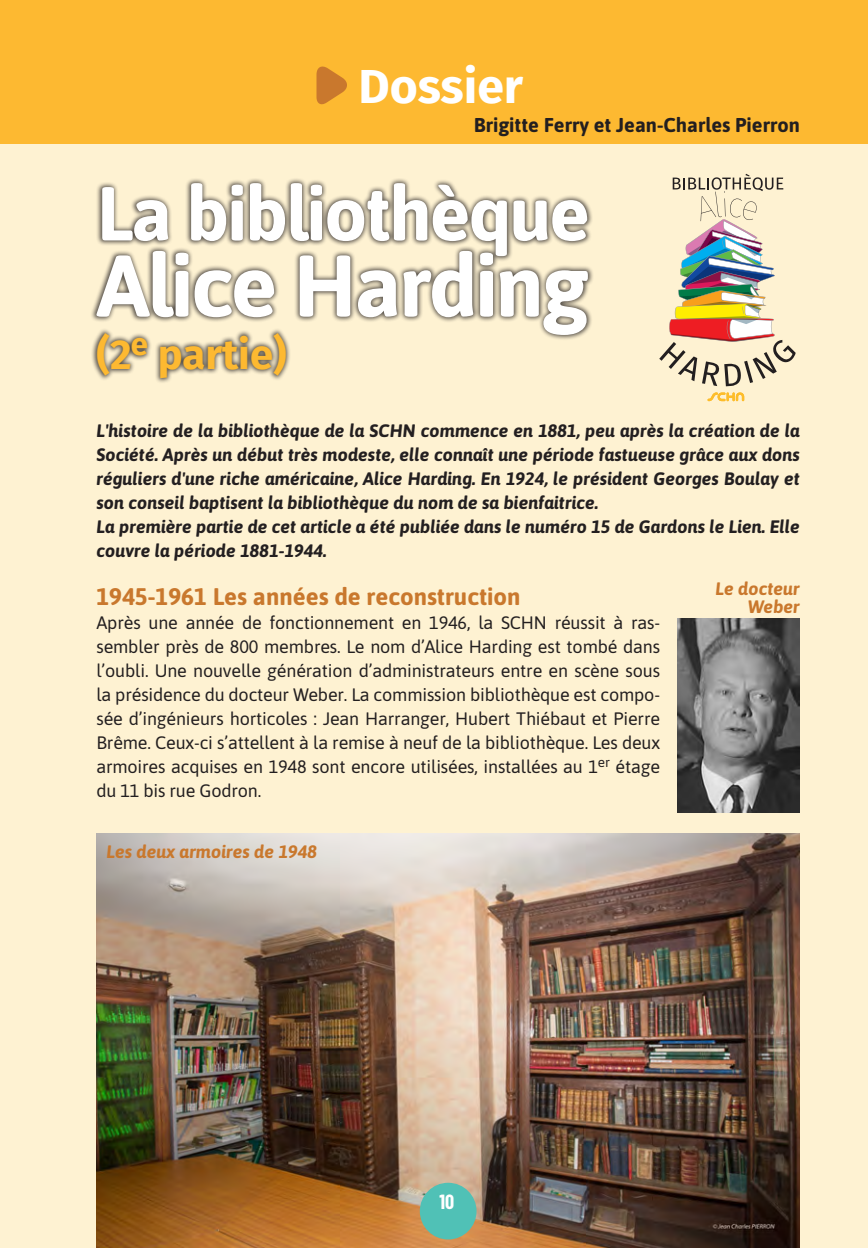
<style>
.page{position:relative;width:868px;height:1248px;background:#fff}
.page>*{position:absolute;margin:0;border:0;box-sizing:border-box;transform-origin:0 0}
.t1{font:700 87px "Asap";letter-spacing:-.03em;color:#fff}
.t2{font:700 76px "Asap";letter-spacing:-.03em;color:#fff}
.t3{font:700 48px "Fira Sans";color:#fff}
.t4{font:700 41.8px "Fira Sans";color:#fdb931}
.t5{font:700 24px "Asap";color:#c9782d}
.t6{font:700 20px "Asap";color:#231f20}
.t7{font:700 20px "Barlow Condensed";color:#fff}
.t8{font:18px/24px "Asap";letter-spacing:-.01em;color:#231f20;text-align:justify}
.t9{font:italic 700 18px/24px "Asap";color:#231f20}
.t10{font:italic 700 18px/18px "Asap";color:#c9782d;text-align:right}
</style>
<div class="page">
<div style="left:0;top:0;width:867px;height:1247px;background:#fef2d2"></div>
<div style="left:0;top:0;width:867px;height:144px;background:#fdb931"></div>
<svg style="left:316px;top:66px;width:31px;height:39px"></svg>
<div style="left:90px;top:177px;width:503px;height:207px;background:#231f20;opacity:.75"></div>
<img style="left:677px;top:618px;width:122px;height:194px">
<img style="left:96px;top:833px;width:703px;height:414px">
<svg style="left:707px;top:392px;width:37px;height:9px"></svg>
<svg style="left:659px;top:174px;width:136px;height:212px"></svg>
<div style="left:420px;top:1182px;width:56px;height:57px;background:#50c1b6;border-radius:50%"></div>
<h3 class="t3" style="left:358px;top:46px;width:166px">Dossier</h3>
<p class="t6" style="left:474px;top:111px;width:327px">Brigitte Ferry et Jean-Charles Pierron</p>
<h2 class="t2" style="left:96px;top:160px;width:495px">La bibliothèque</h2>
<h1 class="t1" style="left:96px;top:224px;width:494px">Alice Harding</h1>
<h3 class="t4" style="left:96px;top:319px;width:192px">(2<sup>e</sup> partie)</h3>
<p class="t9" style="left:96px;top:417px;width:704px">L'histoire de la bibliothèque de la SCHN commence en 1881, peu après la création de la Société. Après un début très modeste, elle connaît une période fastueuse grâce aux dons réguliers d'une riche américaine, Alice Harding. En 1924, le président Georges Boulay et son conseil baptisent la bibliothèque du nom de sa bienfaitrice.<br>La première partie de cet article a été publiée dans le numéro 15 de Gardons le Lien. Elle couvre la période 1881-1944.</p>
<h3 class="t5" style="left:96px;top:579px;width:425px">1945-1961 Les années de reconstruction</h3>
<p class="t8" style="left:96px;top:609px;width:565px">Après une année de fonctionnement en 1946, la SCHN réussit à ras&shy;sembler près de 800 membres. Le nom d’Alice Harding est tombé dans l’oubli. Une nouvelle génération d’administrateurs entre en scène sous la présidence du docteur Weber. La commission bibliothèque est compo&shy;sée d’ingénieurs horticoles : Jean Harranger, Hubert Thiébaut et Pierre Brême. Ceux-ci s’attellent à la remise à neuf de la bibliothèque. Les deux armoires acquises en 1948 sont encore utilisées, installées au 1<sup>er</sup> étage du 11 bis rue Godron.</p>
<p class="t10" style="left:715px;top:579px;width:86px">Le docteur<br>Weber</p>
<p class="t10" style="left:106px;top:841px;width:212px">Les deux armoires de 1948</p>
<p class="t7" style="left:439px;top:1187px;width:16px">10</p>
</div>
